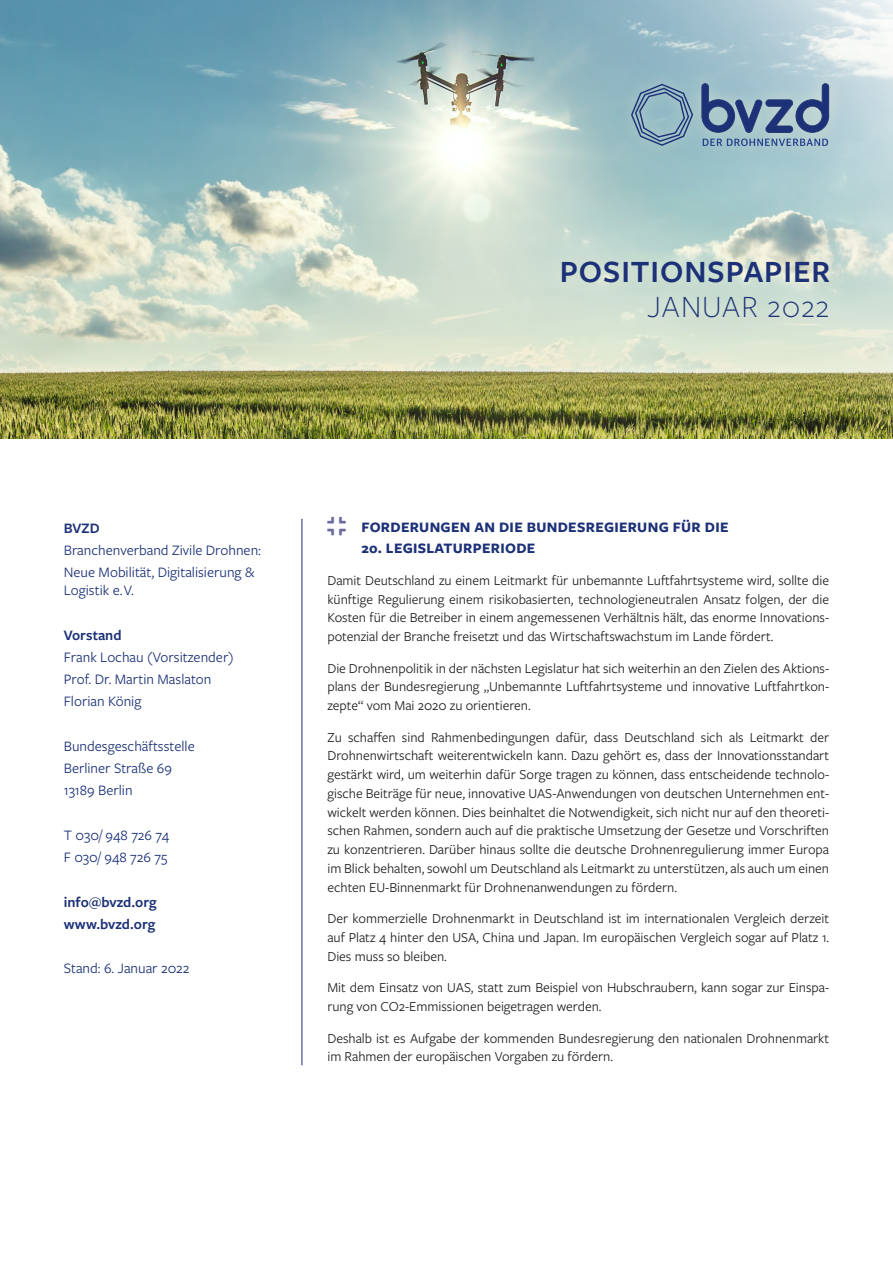
<style>
.page{position:relative;width:893px;height:1263px;background:#fff}
.page>*{position:absolute;margin:0;border:0;box-sizing:border-box;transform-origin:0 0}
.t1{font:600 32.1px "Freight Sans Pro";letter-spacing:.03em;color:#1c3177}
.t2{font:300 32.1px "Freight Sans Pro";letter-spacing:.03em;color:#1c3177}
.t3{font:15px/18px "Freight Sans Pro";color:#1c3177}
.t4{font:700 15px "Freight Sans Pro";letter-spacing:.02em;color:#1c3177}
.t5{font:600 15px "Freight Sans Pro";color:#1c3177}
.Fließtext{font:14.25px/18.8px "Freight Sans Pro";color:#231f20;text-align:justify}
</style>
<div class="page">
<img style="left:0;top:0;width:893px;height:438px">
<div style="left:617px;top:69px;width:227px;height:93px;background:#fffcd8;opacity:.55"></div>
<svg style="left:702px;top:83px;width:127px;height:50px;background:#748dab"></svg>
<svg style="left:630px;top:83px;width:64px;height:64px;background:#84a6b7"></svg>
<svg style="left:703px;top:139px;width:125px;height:7px"></svg>
<div style="left:546px;top:246px;width:298px;height:87px;background:#fffcd8;opacity:.55"></div>
<hr style="left:302px;top:519px;width:1px;height:546px;background:#1c3177">
<h1 class="t1" style="left:560px;top:249px;width:272px">POSITIONSPAPIER</h1>
<h1 class="t2" style="left:647px;top:285px;width:183px">JANUAR 2022</h1>
<p class="t5" style="left:64px;top:518px;width:38px">BVZD</p>
<p class="t3" style="left:64px;top:540px;width:199px">Branchenverband Zivile Drohnen:</p>
<p class="t3" style="left:64px;top:563px;width:192px">Neue Mobilität, Digitalisierung &amp;<br>Logistik e. V.</p>
<p class="t5" style="left:64px;top:625px;width:59px">Vorstand</p>
<p class="t3" style="left:64px;top:647px;width:171px">Frank Lochau (Vorsitzender)</p>
<p class="t3" style="left:64px;top:670px;width:149px">Prof. Dr. Martin Maslaton</p>
<p class="t3" style="left:64px;top:692px;width:79px">Florian König</p>
<p class="t3" style="left:64px;top:736px;width:132px">Bundesgeschäftsstelle</p>
<p class="t3" style="left:64px;top:759px;width:110px">Berliner Straße 69</p>
<p class="t3" style="left:64px;top:781px;width:70px">13189 Berlin</p>
<p class="t3" style="left:64px;top:825px;width:107px">T 030/ 948 726 74</p>
<p class="t3" style="left:64px;top:848px;width:105px">F 030/ 948 726 75</p>
<p class="t5" style="left:64px;top:892px;width:94px">info@bvzd.org</p>
<p class="t5" style="left:64px;top:914px;width:93px">www.bvzd.org</p>
<p class="t3" style="left:64px;top:959px;width:127px">Stand: 6. Januar 2022</p>
<p class="t4" style="left:361px;top:517px;width:369px">FORDERUNGEN AN DIE BUNDESREGIERUNG FÜR DIE</p>
<p class="t4" style="left:361px;top:538px;width:175px">20. LEGISLATURPERIODE</p>
<p class="Fließtext" style="left:327px;top:570px;width:503px">Damit Deutschland zu einem Leitmarkt für unbemannte Luftfahrtsysteme wird, sollte die künftige Regulierung einem risikobasierten, technologieneutralen Ansatz folgen, der die Kosten für die Betreiber in einem angemessenen Verhältnis hält, das enorme Innovations&shy;potenzial der Branche freisetzt und das Wirtschaftswachstum im Lande fördert.</p>
<p class="Fließtext" style="left:327px;top:658px;width:503px">Die Drohnenpolitik in der nächsten Legislatur hat sich weiterhin an den Zielen des Aktions&shy;plans der Bundesregierung „Unbemannte Luftfahrtsysteme und innovative Luftfahrtkon&shy;zepte“ vom Mai 2020 zu orientieren.</p>
<p class="Fließtext" style="left:327px;top:727px;width:503px">Zu schaffen sind Rahmenbedingungen dafür, dass Deutschland sich als Leitmarkt der Drohnenwirtschaft weiterentwickeln kann. Dazu gehört es, dass der Innovationsstandart gestärkt wird, um weiterhin dafür Sorge tragen zu können, dass entscheidende technolo&shy;gische Beiträge für neue, innovative UAS-Anwendungen von deutschen Unternehmen ent&shy;wickelt werden können. Dies beinhaltet die Notwendigkeit, sich nicht nur auf den theoreti&shy;schen Rahmen, sondern auch auf die praktische Umsetzung der Gesetze und Vorschriften zu konzentrieren. Darüber hinaus sollte die deutsche Drohnenregulierung immer Europa im Blick behalten, sowohl um Deutschland als Leitmarkt zu unterstützen, als auch um einen echten EU-Binnenmarkt für Drohnenanwendungen zu fördern.</p>
<p class="Fließtext" style="left:327px;top:909px;width:503px">Der kommerzielle Drohnenmarkt in Deutschland ist im internationalen Vergleich derzeit auf Platz 4 hinter den USA, China und Japan. Im europäischen Vergleich sogar auf Platz 1.<br>Dies muss so bleiben.</p>
<p class="Fließtext" style="left:327px;top:978px;width:503px">Mit dem Einsatz von UAS, statt zum Beispiel von Hubschraubern, kann sogar zur Einspa&shy;rung von CO2-Emmissionen beigetragen werden.</p>
<p class="Fließtext" style="left:327px;top:1028px;width:503px">Deshalb ist es Aufgabe der kommenden Bundesregierung den nationalen Drohnenmarkt im Rahmen der europäischen Vorgaben zu fördern.</p>
</div>
